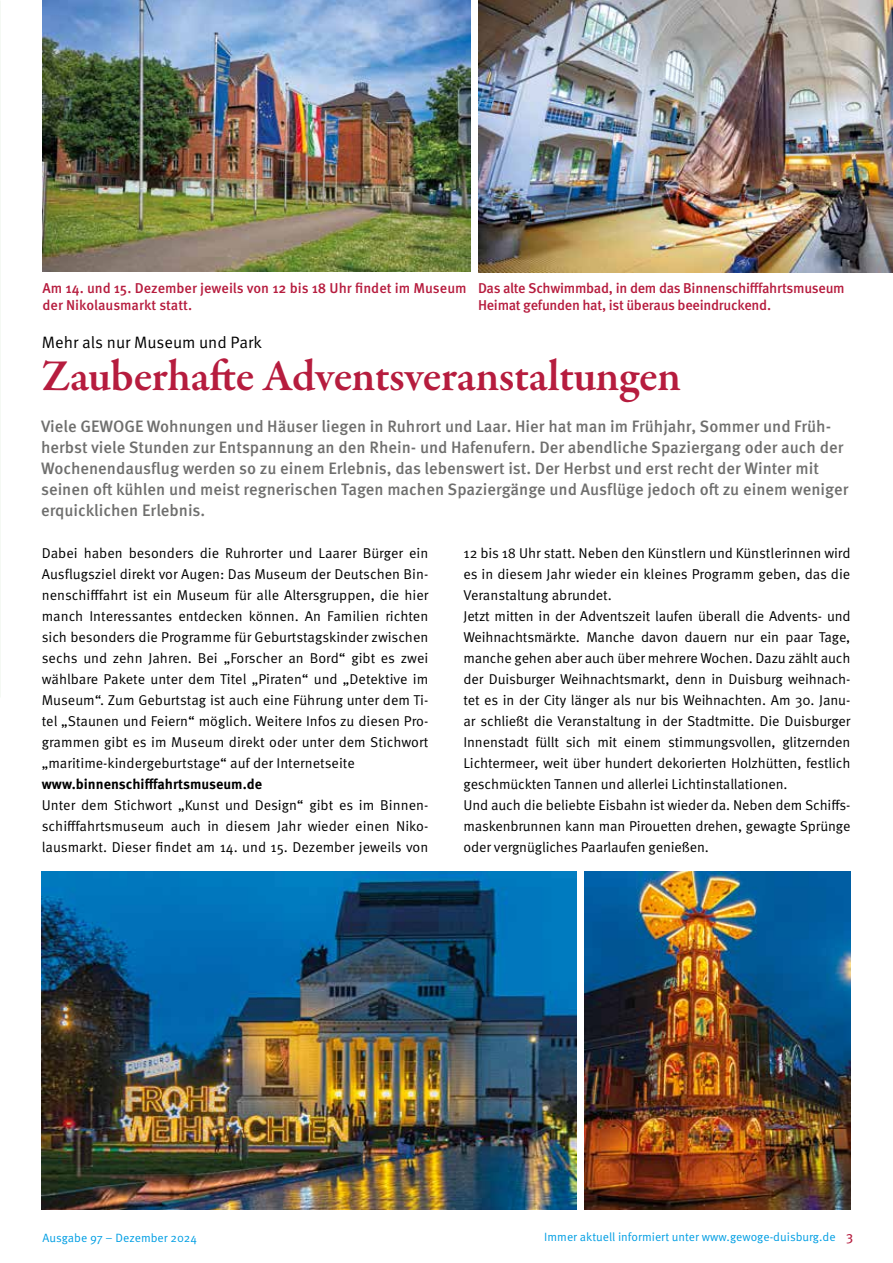
<style>
.page{position:relative;width:893px;height:1263px;background:#fff}
.page>*{position:absolute;margin:0;border:0;box-sizing:border-box;transform-origin:0 0}
.t1{font:600 45px "Garamond Premr Pro";letter-spacing:-.01em;color:#b61c3e}
.t2{font:500 16.5px/21px "Meta Pro";color:#6f6f6e}
.t3{font:16.5px "Meta Pro Norm";color:#000}
.t4{font:14.25px/21px "Meta Pro Norm";letter-spacing:-.01em;color:#000;text-align:justify}
.t5{font:500 14.25px/17.1px "Meta Pro";letter-spacing:-.02em;color:#b61c3e}
.t6{font:500 14.25px/17.1px "Meta Pro";color:#b61c3e}
.t7{font:700 14.25px "Meta Pro";color:#000}
.t8{font:13.5px "Meta Pro";color:#b61c3e}
.t9{font:12px "Meta Pro Norm";color:#009ee3}
</style>
<div class="page">
<img style="left:478px;top:0;width:415px;height:272px">
<img style="left:43px;top:0;width:427px;height:272px">
<img style="left:585px;top:871px;width:265px;height:338px">
<img style="left:41px;top:871px;width:535px;height:338px">
<p class="t6" style="left:43px;top:278px;width:426px">Am 14. und 15. Dezember jeweils von 12 bis 18 Uhr findet im Museum der Nikolausmarkt statt.</p>
<p class="t5" style="left:478px;top:278px;width:368px">Das alte Schwimmbad, in dem das Binnenschifffahrtsmuseum<br>Heimat gefunden hat, ist überaus beeindruckend.</p>
<p class="t3" style="left:42px;top:330px;width:222px">Mehr als nur Museum und Park</p>
<h1 class="t1" style="left:42px;top:349px;width:641px">Zauberhafte Adventsveranstaltungen</h1>
<p class="t2" style="left:41px;top:415px;width:809px">Viele GEWOGE Wohnungen und Häuser liegen in Ruhrort und Laar. Hier hat man im Frühjahr, Sommer und Früh&shy;herbst viele Stunden zur Entspannung an den Rhein- und Hafenufern. Der abendliche Spaziergang oder auch der Wochenendausflug werden so zu einem Erlebnis, das lebenswert ist. Der Herbst und erst recht der Winter mit seinen oft kühlen und meist regnerischen Tagen machen Spaziergänge und Ausflüge jedoch oft zu einem weniger erquicklichen Erlebnis.</p>
<p class="t4" style="left:42px;top:542px;width:388px">Dabei haben besonders die Ruhrorter und Laarer Bürger ein Ausflugsziel direkt vor Augen: Das Museum der Deutschen Bin&shy;nenschifffahrt ist ein Museum für alle Altersgruppen, die hier manch Interessantes entdecken können. An Familien richten sich besonders die Programme für Geburtstagskinder zwischen sechs und zehn Jahren. Bei „Forscher an Bord“ gibt es zwei wählbare Pakete unter dem Titel „Piraten“ und „Detektive im Museum“. Zum Geburtstag ist auch eine Führung unter dem Ti&shy;tel „Staunen und Feiern“ möglich. Weitere Infos zu diesen Pro&shy;grammen gibt es im Museum direkt oder unter dem Stichwort „maritime-kindergeburtstage“ auf der Internetseite</p>
<p class="t7" style="left:42px;top:773px;width:222px">www.binnenschifffahrtsmuseum.de</p>
<p class="t4" style="left:42px;top:794px;width:388px">Unter dem Stichwort „Kunst und Design“ gibt es im Binnen&shy;schifffahrtsmuseum auch in diesem Jahr wieder einen Niko&shy;lausmarkt. Dieser findet am 14. und 15. Dezember jeweils von</p>
<p class="t4" style="left:463px;top:542px;width:389px;text-align:left">12 bis 18 Uhr statt. Neben den Künstlern und Künstlerinnen wird es in diesem Jahr wieder ein kleines Programm geben, das die Veranstaltung abrundet.<br>Jetzt mitten in der Adventszeit laufen überall die Advents- und Weihnachtsmärkte. Manche davon dauern nur ein paar Tage, manche gehen aber auch über mehrere Wochen. Dazu zählt auch der Duisburger Weihnachtsmarkt, denn in Duisburg weihnach&shy;tet es in der City länger als nur bis Weihnachten. Am 30. Janu&shy;ar schließt die Veranstaltung in der Stadtmitte. Die Duisburger Innenstadt füllt sich mit einem stimmungsvollen, glitzernden Lichtermeer, weit über hundert dekorierten Holzhütten, festlich geschmückten Tannen und allerlei Lichtinstallationen.<br>Und auch die beliebte Eisbahn ist wieder da. Neben dem Schiffs&shy;maskenbrunnen kann man Pirouetten drehen, gewagte Sprünge oder vergnügliches Paarlaufen genießen.</p>
<p class="t9" style="left:42px;top:1228px;width:156px">Ausgabe 97 – Dezember 2024</p>
<p class="t9" style="left:544px;top:1228px;width:293px">Immer aktuell informiert unter www.gewoge-duisburg.de</p>
<p class="t8" style="left:846px;top:1226px;width:9px">3</p>
</div>
